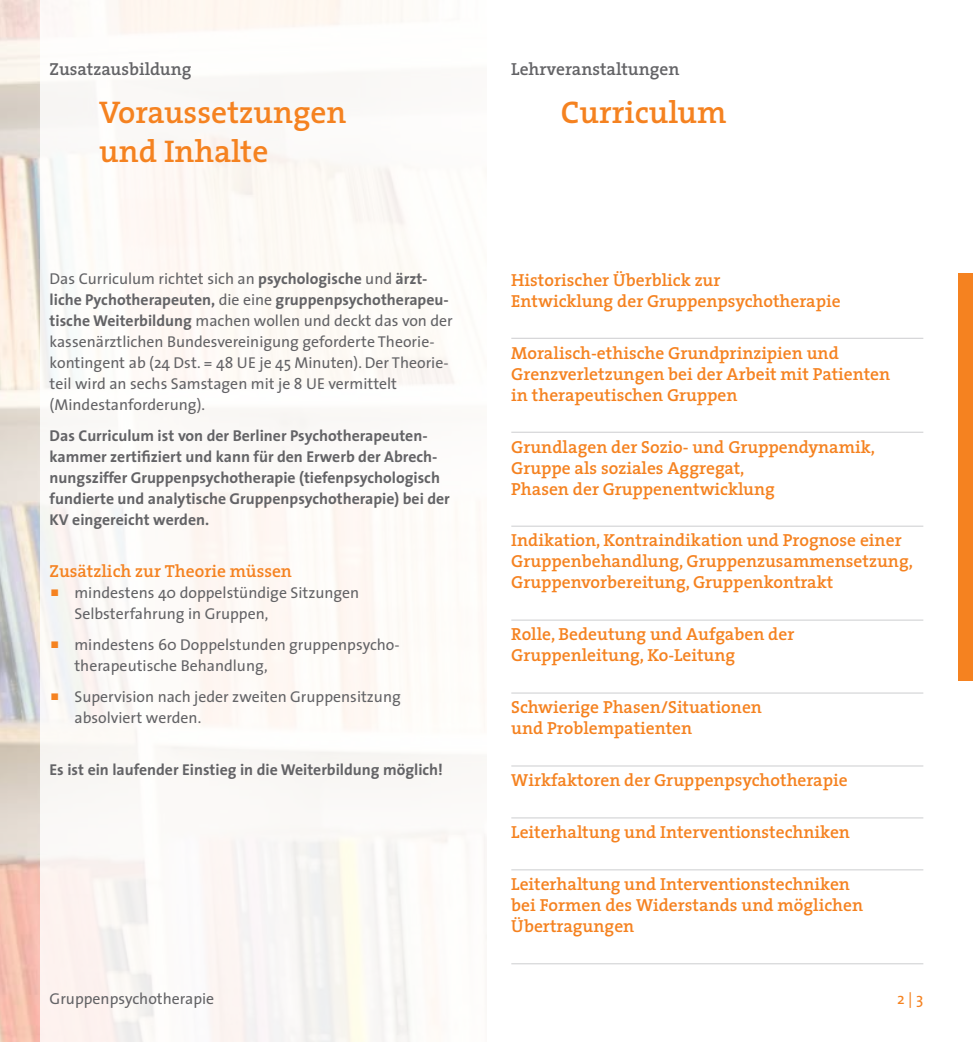
<style>
.page{position:relative;width:973px;height:1042px;background:#fff}
.page>*{position:absolute;margin:0;border:0;box-sizing:border-box;transform-origin:0 0}
.t1{font:600 31.5px/38.5px "The Serif";color:#f58220}
.t2{font:600 17.5px/21px "The Serif";color:#f58220}
.t3{font:600 17.5px "The Serif";color:#636366}
.t4{font:15.75px/21px "The Sans";color:#636366}
.t5{font:700 15.75px/21px "The Sans";color:#636366}
.t6{font:15.75px "The Sans";color:#f58220}
.s1{font-weight:700}
</style>
<div class="page">
<img style="left:0;top:0;width:40px;height:1042px">
<div style="left:40px;top:0;width:446px;height:1042px;background:#fdf9f7"></div>
<hr style="left:511px;top:338px;width:412px;height:1px;background:#cccdcf">
<hr style="left:511px;top:432px;width:412px;height:1px;background:#cccdcf">
<hr style="left:511px;top:526px;width:412px;height:1px;background:#cccdcf">
<hr style="left:511px;top:620px;width:412px;height:1px;background:#cccdcf">
<hr style="left:511px;top:692px;width:412px;height:1px;background:#cccdcf">
<hr style="left:511px;top:765px;width:412px;height:1px;background:#cccdcf">
<hr style="left:511px;top:817px;width:412px;height:1px;background:#cccdcf">
<hr style="left:511px;top:869px;width:412px;height:1px;background:#cccdcf">
<hr style="left:511px;top:963px;width:412px;height:1px;background:#cccdcf">
<div style="left:957px;top:273px;width:15px;height:407px;background:#f58220"></div>
<svg style="left:52px;top:590px;width:6px;height:6px"></svg>
<svg style="left:55px;top:642px;width:3px;height:6px"></svg>
<p class="t3" style="left:50px;top:54px;width:143px">Zusatzausbildung</p>
<h1 class="t1" style="left:99px;top:92px;width:249px">Voraussetzungen und Inhalte</h1>
<p class="t4" style="left:50px;top:268px;width:404px">Das Curriculum richtet sich an <span class="s1">psychologische</span> und <span class="s1">ärzt-- liche Pychotherapeuten,</span> die eine <span class="s1">gruppenpsychotherapeu&shy;tische Weiterbildung</span> machen wollen und deckt das von der kassenärztlichen Bundesvereinigung geforderte Theorie&shy;kontingent ab (24 Dst. = 48 UE je 45 Minuten). Der Theorie&shy;teil wird an sechs Samstagen mit je 8 UE vermittelt (Mindestanforderung).</p>
<p class="t5" style="left:50px;top:425px;width:401px">Das Curriculum ist von der Berliner Psychotherapeuten&shy;kammer zertifiziert und kann für den Erwerb der Abrech&shy;nungsziffer Gruppenpsychotherapie (tiefenpsychologisch fundierte und analytische Gruppenpsychotherapie) bei der KV eingereicht werden.</p>
<p class="t2" style="left:50px;top:560px;width:244px">Zusätzlich zur Theorie müssen</p>
<p class="t4" style="left:74px;top:582px;width:286px">mindestens 40 doppelstündige Sitzungen<br>Selbsterfahrung in Gruppen,</p>
<p class="t4" style="left:74px;top:634px;width:325px">mindestens 60 Doppelstunden gruppenpsycho&shy;therapeutische Behandlung,</p>
<p class="t4" style="left:74px;top:686px;width:328px">Supervision nach jeder zweiten Gruppensitzung absolviert werden.</p>
<p class="t5" style="left:50px;top:759px;width:395px">Es ist ein laufender Einstieg in die Weiterbildung möglich!</p>
<p class="t4" style="left:50px;top:987px;width:166px">Gruppenpsychotherapie</p>
<p class="t3" style="left:511px;top:54px;width:170px">Lehrveranstaltungen</p>
<h1 class="t1" style="left:561px;top:92px;width:167px">Curriculum</h1>
<p class="t2" style="left:511px;top:269px;width:331px">Historischer Überblick zur<br>Entwicklung der Gruppenpsychotherapie</p>
<p class="t2" style="left:511px;top:342px;width:380px">Moralisch-ethische Grundprinzipien und<br>Grenzverletzungen bei der Arbeit mit Patienten in therapeutischen Gruppen</p>
<p class="t2" style="left:511px;top:435px;width:365px">Grundlagen der Sozio- und Gruppendynamik,<br>Gruppe als soziales Aggregat,<br>Phasen der Gruppenentwicklung</p>
<p class="t2" style="left:511px;top:529px;width:403px">Indikation, Kontraindikation und Prognose einer<br>Gruppenbehandlung, Gruppenzusammensetzung,<br>Gruppenvorbereitung, Gruppenkontrakt</p>
<p class="t2" style="left:511px;top:623px;width:284px">Rolle, Bedeutung und Aufgaben der<br>Gruppenleitung, Ko-Leitung</p>
<p class="t2" style="left:511px;top:696px;width:252px">Schwierige Phasen/Situationen und Problempatienten</p>
<p class="t2" style="left:511px;top:769px;width:338px">Wirkfaktoren der Gruppenpsychotherapie</p>
<p class="t2" style="left:511px;top:821px;width:340px">Leiterhaltung und Interventionstechniken</p>
<p class="t2" style="left:511px;top:873px;width:353px">Leiterhaltung und Interventionstechniken bei Formen des Widerstands und möglichen<br>Übertragungen</p>
<p class="t6" style="left:897px;top:985px;width:28px">2 | 3</p>
</div>
